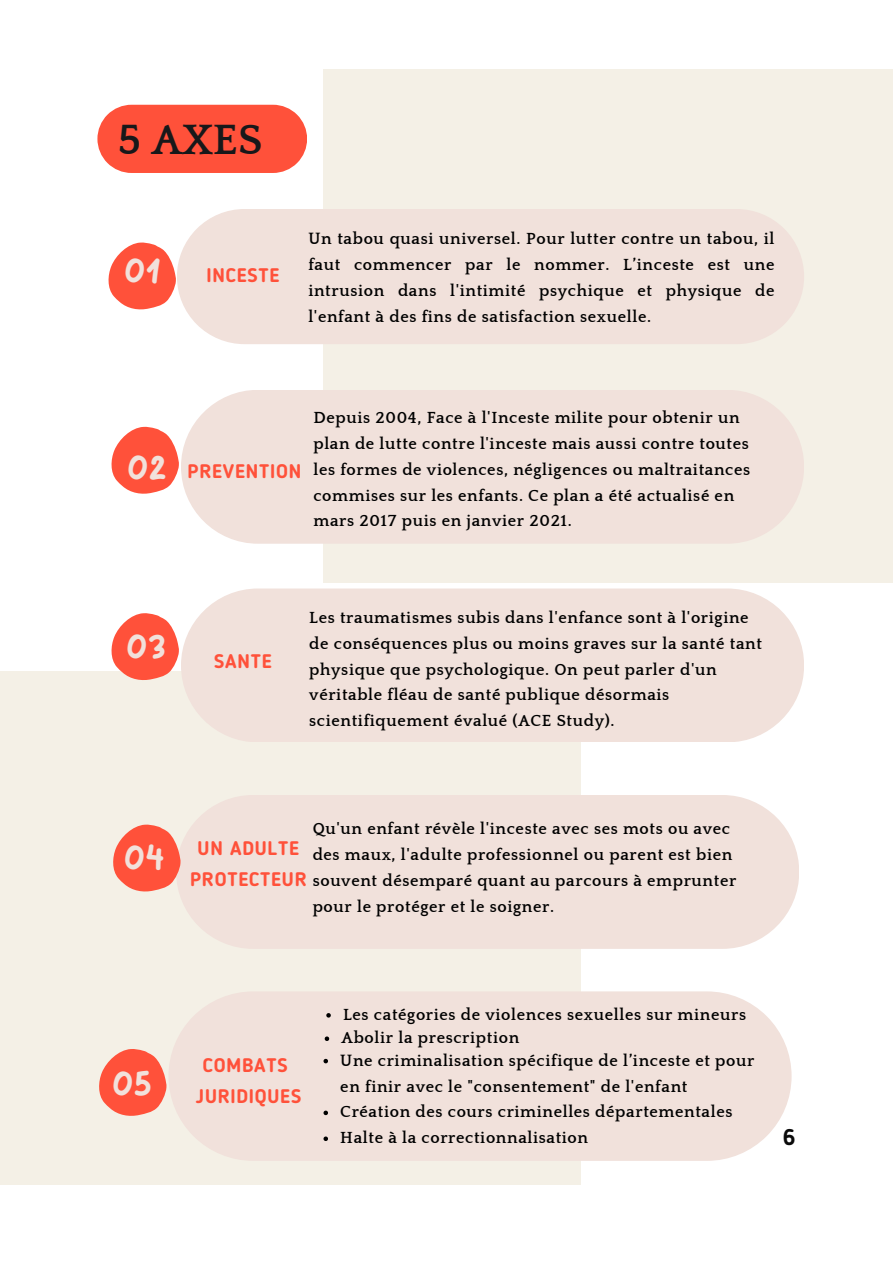
<style>
.page{position:relative;width:893px;height:1264px;background:#fff}
.page>*{position:absolute;margin:0;border:0;box-sizing:border-box;transform-origin:0 0}
.t1{font:700 43.5px "Quattrocento";color:#17181a}
.t2{font:30.15px "Lazydog";color:#f1e1db}
.t3{font:700 22.5px "Blogger Sans";color:#0b0b0b}
.t4{font:700 19.5px/31.5px "Blogger Sans";letter-spacing:.04em;color:#ff513a;text-align:center}
.t5{font:700 16.5px/25.8px "Quattrocento";letter-spacing:.04em;color:#000}
</style>
<div class="page">
<svg style="left:97px;top:105px;width:210px;height:68px;background:#ff5d48"></svg>
<svg style="left:108px;top:242px;width:68px;height:68px"></svg>
<div style="left:323px;top:69px;width:569px;height:514px;background:#f4f0e6"></div>
<div style="left:177px;top:209px;width:627px;height:135px;background:#f1e1db"></div>
<div style="left:0;top:670px;width:580px;height:514px;background:#f4f0e6"></div>
<div style="left:169px;top:991px;width:622px;height:169px;background:#f1e1db"></div>
<svg style="left:326px;top:1013px;width:5px;height:4px"></svg>
<svg style="left:323px;top:1058px;width:5px;height:5px"></svg>
<svg style="left:323px;top:1110px;width:5px;height:5px"></svg>
<svg style="left:323px;top:1136px;width:5px;height:4px"></svg>
<svg style="left:324px;top:1036px;width:5px;height:4px"></svg>
<div style="left:181px;top:390px;width:622px;height:153px;background:#f1e1db;border-radius:77px"></div>
<svg style="left:111px;top:426px;width:68px;height:68px"></svg>
<div style="left:181px;top:588px;width:622px;height:154px;background:#f1e1db;border-radius:77px"></div>
<svg style="left:110px;top:613px;width:69px;height:67px"></svg>
<div style="left:176px;top:795px;width:622px;height:153px;background:#f1e1db;border-radius:77px"></div>
<svg style="left:113px;top:824px;width:68px;height:68px"></svg>
<svg style="left:99px;top:1049px;width:68px;height:67px"></svg>
<h2 class="t1" style="left:118px;top:117px;width:146px">5 AXES</h2>
<h1 class="t2" style="left:124px;top:257px;width:39px">01</h1>
<p class="t4" style="left:206px;top:261px;width:75px">INCESTE</p>
<h3 class="t5" style="left:308px;top:226px;width:467px;text-align:justify">Un tabou quasi universel. Pour lutter contre un tabou, il faut commencer par le nommer. L’inceste est une intrusion dans l'intimité psychique et physique de l'enfant à des fins de satisfaction sexuelle.</h3>
<p class="t2" style="left:127px;top:454px;width:41px">02</p>
<p class="t4" style="left:187px;top:457px;width:115px">PREVENTION</p>
<h3 class="t5" style="left:313px;top:405px;width:438px">Depuis 2004, Face à l'Inceste milite pour obtenir un plan de lutte contre l'inceste mais aussi contre toutes les formes de violences, négligences ou maltraitances commises sur les enfants. Ce plan a été actualisé en mars 2017 puis en janvier 2021.</h3>
<p class="t2" style="left:126px;top:633px;width:41px">03</p>
<p class="t4" style="left:214px;top:647px;width:59px">SANTE</p>
<p class="t5" style="left:309px;top:605px;width:454px">Les traumatismes subis dans l'enfance sont à l'origine de conséquences plus ou moins graves sur la santé tant physique que psychologique. On peut parler d'un véritable fléau de santé publique désormais scientifiquement évalué (ACE Study).</p>
<h3 class="t2" style="left:124px;top:844px;width:43px">04</h3>
<p class="t5" style="left:312px;top:816px;width:425px">Qu'un enfant révèle l'inceste avec ses mots ou avec des maux, l'adulte professionnel ou parent est bien souvent désemparé quant au parcours à emprunter pour le protéger et le soigner.</p>
<h2 class="t4" style="left:190px;top:833px;width:118px">UN ADULTE<br>PROTECTEUR</h2>
<p class="t2" style="left:112px;top:1070px;width:41px">05</p>
<p class="t4" style="left:196px;top:1051px;width:107px">COMBATS<br>JURIDIQUES</p>
<h2 class="t5" style="left:343px;top:1002px;width:404px">Les catégories de violences sexuelles sur mineurs</h2>
<h3 class="t5" style="left:340px;top:1047px;width:415px">Une criminalisation spécifique de l’inceste et pour en finir avec le "consentement" de l'enfant</h3>
<p class="t5" style="left:340px;top:1099px;width:393px">Création des cours criminelles départementales</p>
<p class="t5" style="left:340px;top:1125px;width:249px">Halte à la correctionnalisation</p>
<h2 class="t5" style="left:341px;top:1025px;width:179px">Abolir la prescription</h2>
<p class="t3" style="left:783px;top:1128px;width:14px">6</p>
</div>
